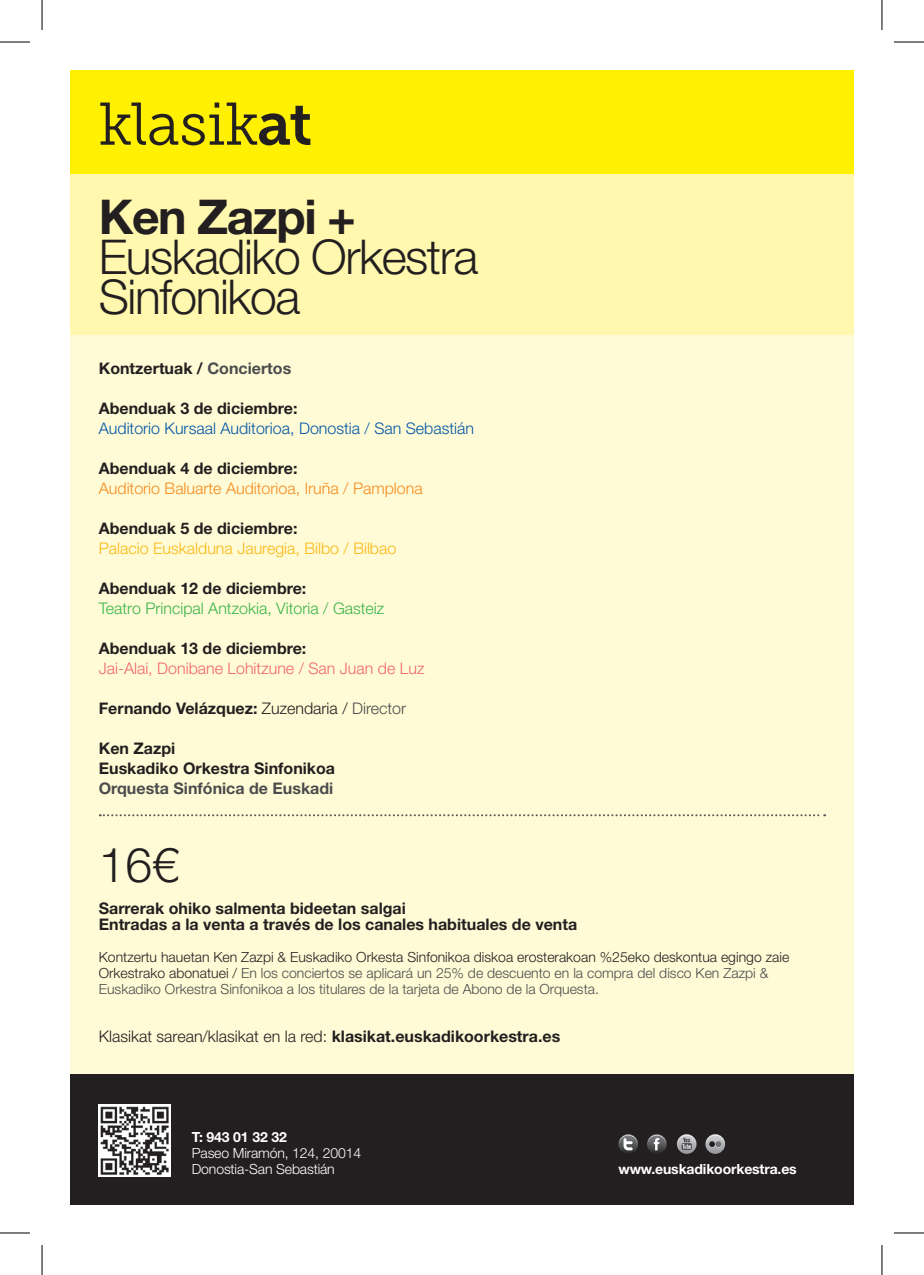
<style>
.page{position:relative;width:924px;height:1275px;background:#fff}
.page>*{position:absolute;margin:0;border:0;box-sizing:border-box;transform-origin:0 0}
.t1{font:60px "Museo Slab 300";letter-spacing:-.01em;color:#231f20}
.t2{font:300 48px/40px "Helvetica Neue LT Std";letter-spacing:-.03em;color:#231f20}
.t3{font:700 48px "Helvetica Neue LT Std";letter-spacing:-.03em;color:#231f20}
.t4{font:700 16px/20px "Helvetica Neue LT Std";color:#231f20}
.t5{font:300 16px "Helvetica Neue LT Std";color:#231f20}
.t6{font:300 16px "Helvetica Neue LT Std";color:#0156a8}
.t7{font:300 16px "Helvetica Neue LT Std";color:#f68b1f}
.t8{font:300 16px "Helvetica Neue LT Std";color:#3ab54a}
.t9{font:300 16px "Helvetica Neue LT Std";color:#f1666a}
.t10{font:300 16px "Helvetica Neue LT Std";color:#fcb814}
.t11{font:700 16px "Helvetica Neue LT Std";color:#4b4c4d}
.t12{font:300 14px/16px "Helvetica Neue LT Std";color:#4b4c4d}
.t13{font:300 14px/16px "Helvetica Neue LT Std";letter-spacing:-.01em;color:#fff}
.t14{font:700 14px "Helvetica Neue LT Std";letter-spacing:-.01em;color:#fff}
.s1{font-family:"Museo Slab 700"}
.s2{color:#4b4c4d}
.s3{font-weight:300}
.s4{font-weight:300;color:#4b4c4d}
.s5{color:#231f20}
.s6{font-weight:700}
</style>
<div class="page">
<div style="left:70px;top:334px;width:783px;height:740px;background:#fffbd6"></div>
<div style="left:70px;top:174px;width:783px;height:160px;background:#fff8ae"></div>
<div style="left:70px;top:1074px;width:783px;height:130px;background:#231f20"></div>
<div style="left:70px;top:70px;width:783px;height:104px;background:#fff101"></div>
<img style="left:99px;top:1105px;width:71px;height:71px">
<svg style="left:618px;top:1134px;width:19px;height:19px"></svg>
<svg style="left:619px;top:1134px;width:18px;height:16px"></svg>
<svg style="left:646px;top:1134px;width:20px;height:19px"></svg>
<svg style="left:647px;top:1134px;width:18px;height:16px"></svg>
<svg style="left:705px;top:1134px;width:19px;height:19px"></svg>
<svg style="left:705px;top:1134px;width:19px;height:13px"></svg>
<svg style="left:676px;top:1134px;width:20px;height:19px"></svg>
<svg style="left:677px;top:1134px;width:18px;height:16px"></svg>
<svg style="left:100px;top:814px;width:724px;height:2px"></svg>
<hr style="left:0;top:42px;width:30px;height:1px;background:#000">
<hr style="left:893px;top:42px;width:30px;height:1px;background:#000">
<hr style="left:0;top:1232px;width:30px;height:1px;background:#000">
<hr style="left:893px;top:1232px;width:30px;height:1px;background:#000">
<hr style="left:42px;top:0;width:1px;height:30px;background:#000">
<hr style="left:42px;top:1245px;width:1px;height:30px;background:#000">
<hr style="left:881px;top:0;width:1px;height:30px;background:#000">
<hr style="left:881px;top:1245px;width:1px;height:30px;background:#000">
<h1 class="t1" style="left:99px;top:91px;width:215px">klasik<span class="s1">at</span></h1>
<h2 class="t3" style="left:99px;top:187px;width:259px">Ken Zazpi +</h2>
<h2 class="t2" style="left:99px;top:236px;width:381px">Euskadiko Orkestra<br>Sinfonikoa</h2>
<p class="t4" style="left:99px;top:358px;width:194px">Kontzertuak / <span class="s2">Conciertos</span></p>
<p class="t4" style="left:99px;top:398px;width:200px">Abenduak 3 de diciembre:</p>
<p class="t6" style="left:99px;top:419px;width:376px">Auditorio Kursaal Auditorioa, Donostia / San Sebastián</p>
<p class="t4" style="left:99px;top:458px;width:200px">Abenduak 4 de diciembre:</p>
<p class="t7" style="left:99px;top:479px;width:325px">Auditorio Baluarte Auditorioa, Iruña / Pamplona</p>
<p class="t4" style="left:99px;top:518px;width:200px">Abenduak 5 de diciembre:</p>
<p class="t10" style="left:99px;top:539px;width:299px">Palacio Euskalduna Jauregia, Bilbo / Bilbao</p>
<p class="t4" style="left:99px;top:578px;width:209px">Abenduak 12 de diciembre:</p>
<p class="t8" style="left:99px;top:599px;width:287px">Teatro Principal Antzokia, Vitoria / Gasteiz</p>
<p class="t4" style="left:99px;top:638px;width:209px">Abenduak 13 de diciembre:</p>
<p class="t9" style="left:99px;top:659px;width:327px">Jai-Alai, Donibane Lohitzune / San Juan de Luz</p>
<p class="t4" style="left:99px;top:698px;width:309px">Fernando Velázquez: <span class="s3">Zuzendaria /</span> <span class="s4">Director</span></p>
<p class="t4" style="left:99px;top:738px;width:238px">Ken Zazpi<br>Euskadiko Orkestra Sinfonikoa</p>
<p class="t11" style="left:99px;top:778px;width:236px">Orquesta Sinfónica de Euskadi</p>
<h2 class="t2" style="left:99px;top:844px;width:82px">16€</h2>
<p class="t4" style="left:99px;top:900px;width:479px;line-height:16px">Sarrerak ohiko salmenta bideetan salgai<br>Entradas a la venta a través de los canales habituales de venta</p>
<p class="t12" style="left:99px;top:949px;width:691px"><span class="s5">Kontzertu hauetan Ken Zazpi &amp; Euskadiko Orkesta Sinfonikoa diskoa erosterakoan %25eko deskontua egingo zaie<br>Orkestrako abonatuei /</span> En los conciertos se aplicará un 25% de descuento en la compra del disco Ken Zazpi &amp;<br>Euskadiko Orkestra Sinfonikoa a los titulares de la tarjeta de Abono de la Orquesta.</p>
<p class="t5" style="left:99px;top:1027px;width:463px">Klasikat sarean/klasikat en la red: <span class="s6">klasikat.euskadikoorkestra.es</span></p>
<p class="t14" style="left:192px;top:1128px;width:96px">T: 943 01 32 32</p>
<p class="t13" style="left:192px;top:1145px;width:171px">Paseo Miramón, 124, 20014<br>Donostia-San Sebastián</p>
<p class="t14" style="left:618px;top:1160px;width:180px">www.euskadikoorkestra.es</p>
</div>
